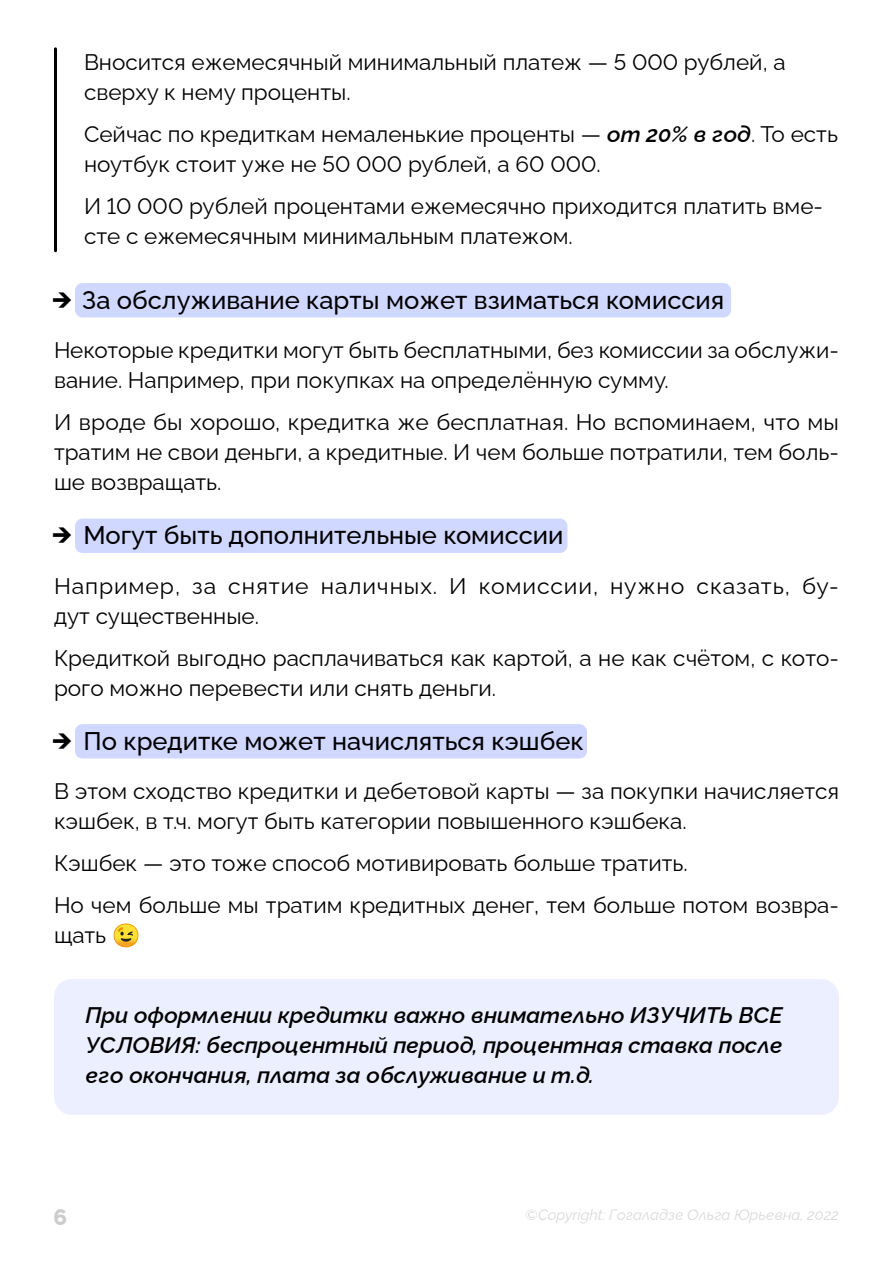
<style>
.page{position:relative;width:893px;height:1263px;background:#fff}
.page>*{position:absolute;margin:0;border:0;box-sizing:border-box;transform-origin:0 0}
.t1{font:500 25.5px "Raleway";color:#000}
.t2{font:22.5px/30px "Raleway";color:#000}
.t3{font:italic 600 22.5px/30px "Raleway";color:#000;text-align:justify}
.t4{font:22.5px/30px "Raleway";letter-spacing:.04em;color:#000}
.t5{font:800 22.5px "Raleway";color:#ccc}
.t6{font:italic 15px "Raleway";color:#d9d9d9}
.s1{font-weight:600;font-style:italic}
.s2{font-family:"Gilroy";font-weight:800}
</style>
<div class="page">
<hr style="left:54px;top:49px;width:3px;height:202px;background:#000">
<div style="left:75px;top:283px;width:656px;height:34px;background:#d1d8ff;border-radius:8px"></div>
<div style="left:75px;top:519px;width:492px;height:34px;background:#d1d8ff;border-radius:8px"></div>
<div style="left:75px;top:724px;width:512px;height:34px;background:#d1d8ff;border-radius:8px"></div>
<div style="left:54px;top:979px;width:785px;height:136px;background:#ecefff;border-radius:18px"></div>
<p class="t2" style="left:84px;top:45px;width:703px">Вносится ежемесячный минимальный платеж — 5 000 рублей, а сверху к нему проценты.</p>
<p class="t2" style="left:84px;top:117px;width:755px">Сейчас по кредиткам немаленькие проценты — <span class="s1">от 20% в год</span>. То есть ноутбук стоит уже не 50 000 рублей, а 60 000.</p>
<p class="t2" style="left:84px;top:189px;width:740px">И 10 000 рублей процентами ежемесячно приходится платить вме&shy;сте с ежемесячным минимальным платежом.</p>
<p class="t1" style="left:52px;top:279px;width:674px"><span class="s2">→</span> За обслуживание карты может взиматься комиссия</p>
<p class="t2" style="left:54px;top:333px;width:786px">Некоторые кредитки могут быть бесплатными, без комиссии за обслужи&shy;вание. Например, при покупках на определённую сумму.</p>
<p class="t2" style="left:54px;top:405px;width:786px;text-align:justify">И вроде бы хорошо, кредитка же бесплатная. Но вспоминаем, что мы тратим не свои деньги, а кредитные. И чем больше потратили, тем боль&shy;ше возвращать.</p>
<p class="t1" style="left:52px;top:515px;width:513px"><span class="s2">→</span> Могут быть дополнительные комиссии</p>
<p class="t4" style="left:54px;top:568px;width:786px">Например, за снятие наличных. И комиссии, нужно сказать, бу&shy;дут существенные.</p>
<p class="t2" style="left:54px;top:640px;width:786px">Кредиткой выгодно расплачиваться как картой, а не как счётом, с кото&shy;рого можно перевести или снять деньги.</p>
<p class="t1" style="left:52px;top:720px;width:533px"><span class="s2">→</span> По кредитке может начисляться кэшбек</p>
<p class="t2" style="left:54px;top:774px;width:786px">В этом сходство кредитки и дебетовой карты — за покупки начисляется кэшбек, в т.ч. могут быть категории повышенного кэшбека.</p>
<p class="t2" style="left:54px;top:840px;width:786px;line-height:42px">Кэшбек — это тоже способ мотивировать больше тратить.<br>Но чем больше мы тратим кредитных денег, тем больше потом возвра-</p>
<p class="t2" style="left:54px;top:918px;width:54px">щать</p>
<p class="t3" style="left:86px;top:997px;width:699px">При оформлении кредитки важно внимательно ИЗУЧИТЬ ВСЕ УСЛОВИЯ: беспроцентный период, процентная ставка после его окончания, плата за обслуживание и т.д.</p>
<p class="t5" style="left:53px;top:1199px;width:15px">6</p>
<p class="t6" style="left:525px;top:1202px;width:315px">©Copyright: Гогаладзе Ольга Юрьевна, 2022</p>
</div>
